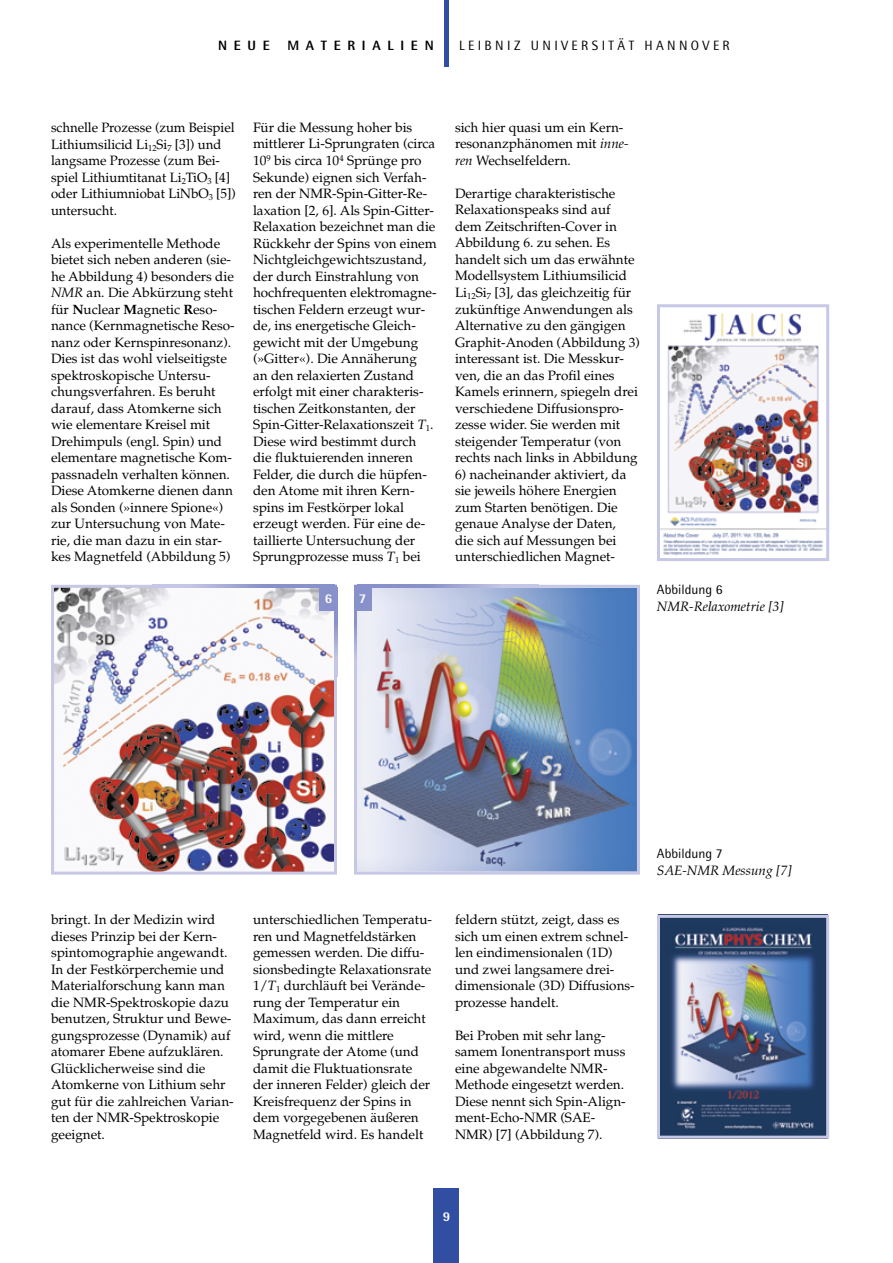
<style>
.page{position:relative;width:893px;height:1263px;background:#fff}
.page>*{position:absolute;margin:0;border:0;box-sizing:border-box;transform-origin:0 0}
.t1{font:13.5px/16.5px "Palatino";color:#000}
.t2{font:italic 13.5px "Palatino";color:#000}
.t3{font:13.5px "Rotis Semi Sans";letter-spacing:.25em;color:#000}
.t4{font:13.5px "Rotis Semi Sans";color:#000}
.t5{font:800 13.5px "Rotis Semi Sans";letter-spacing:.5em;color:#000}
.t6{font:800 13.5px "Rotis Semi Sans";color:#fff}
.s1{font-style:italic}
.s2{font-weight:700}
</style>
<div class="page">
<div style="left:444px;top:0;width:5px;height:66px;background:#314ea3"></div>
<div style="left:434px;top:1188px;width:25px;height:75px;background:#314ea3"></div>
<img style="left:51px;top:585px;width:286px;height:290px">
<svg style="left:334px;top:610px;width:3px;height:67px"></svg>
<svg style="left:152px;top:585px;width:168px;height:3px"></svg>
<div style="left:320px;top:585px;width:17px;height:25px;background:#8891c9"></div>
<img style="left:354px;top:585px;width:286px;height:290px">
<img style="left:357px;top:588px;width:182px;height:1px">
<svg style="left:371px;top:585px;width:168px;height:3px"></svg>
<svg style="left:354px;top:611px;width:3px;height:66px"></svg>
<div style="left:354px;top:585px;width:17px;height:26px;background:#8891c9"></div>
<img style="left:661px;top:313px;width:164px;height:243px">
<div style="left:657px;top:304px;width:172px;height:257px;border:3px solid #c6c8e6"></div>
<img style="left:661px;top:919px;width:164px;height:216px">
<div style="left:657px;top:915px;width:172px;height:224px;border:3px solid #c6c8e6"></div>
<p class="t5" style="left:218px;top:36px;width:53px">NEUE</p>
<p class="t5" style="left:287px;top:36px;width:148px">MATERIALIEN</p>
<p class="t3" style="left:459px;top:37px;width:272px">LEIBNIZ UNIVERSITÄT HANNOVER</p>
<p class="t1" style="left:51px;top:119px;width:186px">schnelle Prozesse (zum Beispiel<br>Lithiumsilicid Li<sub>12</sub>Si<sub>7</sub> [3]) und langsame Prozesse (zum Bei&shy;spiel Lithium titanat Li<sub>2</sub>TiO<sub>3</sub> [4] oder Lithiumniobat LiNbO<sub>3</sub> [5]) untersucht.</p>
<p class="t1" style="left:51px;top:235px;width:185px">Als experimentelle Methode bietet sich neben anderen (sie&shy;he Abbildung 4) besonders die<br><span class="s1">NMR</span> an. Die Abkürzung steht für <span class="s2">N</span>uclear <span class="s2">M</span>agnetic <span class="s2">R</span>eso&shy;nance (Kernmagnetische Reso&shy;nanz oder Kernspinresonanz).<br>Dies ist das wohl vielseitigste spektroskopische Untersu&shy;chungsverfahren. Es beruht darauf, dass Atomkerne sich wie elementare Kreisel mit<br>Drehimpuls (engl. Spin) und elementare magnetische Kom&shy;passnadeln verhalten können.<br>Diese Atomkerne dienen dann als Sonden (»innere Spione«) zur Untersuchung von Mate&shy;rie, die man dazu in ein star&shy;kes Magnetfeld (Abbildung 5)</p>
<p class="t1" style="left:253px;top:119px;width:185px">Für die Messung hoher bis mittlerer Li-Sprungraten (circa<br>10<sup>9</sup> bis circa 10<sup>4</sup> Sprünge pro<br>Sekunde) eignen sich Verfah&shy;ren der NMR-Spin-Gitter-Re&shy;laxation [2, 6]. Als Spin-Gitter-<br>Relaxation bezeichnet man die<br>Rückkehr der Spins von einem<br>Nichtgleichgewichtszustand, der durch Einstrahlung von hochfrequenten elektromagne&shy;tischen Feldern erzeugt wur&shy;de, ins energetische Gleich&shy;gewicht mit der Umgebung (»Gitter«). Die Annäherung<br>an den relaxierten Zustand erfolgt mit einer charakteris&shy;tischen Zeitkonstanten, der<br>Spin-Gitter-Relaxationszeit <span class="s1">T</span><sub>1</sub>.<br>Diese wird bestimmt durch die fluktuierenden inneren<br>Felder, die durch die hüpfen&shy;den Atome mit ihren Kern&shy;spins im Festkörper lokal erzeugt werden. Für eine de&shy;taillierte Untersuchung der<br>Sprungprozesse muss <span class="s1">T</span><sub>1</sub> bei</p>
<p class="t6" style="left:325px;top:590px;width:9px">6</p>
<p class="t6" style="left:359px;top:590px;width:9px">7</p>
<p class="t1" style="left:455px;top:119px;width:175px">sich hier quasi um ein Kern&shy;resonanzphänomen mit <span class="s1">inne&shy;ren</span> Wechselfeldern.</p>
<p class="t1" style="left:455px;top:185px;width:186px">Derartige charakteristische<br>Relaxationspeaks sind auf dem Zeitschriften-Cover in<br>Abbildung 6. zu sehen. Es handelt sich um das erwähnte<br>Modellsystem Lithiumsilicid<br>Li<sub>12</sub>Si<sub>7</sub> [3], das gleichzeitig für zukünftige Anwendungen als<br>Alternative zu den gängigen<br>Graphit-Anoden (Abbildung 3) interessant ist. Die Messkur&shy;ven, die an das Profil eines<br>Kamels erinnern, spiegeln drei verschiedene Diffusionspro&shy;zesse wider. Sie werden mit steigender Temperatur (von rechts nach links in Abbildung</p>
<p class="t1" style="left:455px;top:466px;width:173px">6) nacheinander aktiviert, da sie jeweils höhere Energien zum Starten benötigen. Die genaue Analyse der Daten, die sich auf Messungen bei unterschiedlichen Magnet-</p>
<p class="t4" style="left:657px;top:581px;width:67px">Abbildung 6</p>
<p class="t2" style="left:657px;top:598px;width:129px">NMR-Relaxometrie [3]</p>
<p class="t1" style="left:51px;top:911px;width:184px">bringt. In der Medizin wird dieses Prinzip bei der Kern&shy;spintomographie angewandt.<br>In der Festkörperchemie und<br>Materialforschung kann man die NMR-Spektroskopie dazu benutzen, Struktur und Bewe&shy;gungsprozesse (Dynamik) auf atomarer Ebene aufzuklären.<br>Glücklicherweise sind die<br>Atomkerne von Lithium sehr gut für die zahlreichen Varian&shy;ten der NMR-Spektroskopie geeignet.</p>
<p class="t1" style="left:253px;top:911px;width:180px">unterschiedlichen Temperatu&shy;ren und Magnetfeldstärken gemessen werden. Die diffu&shy;sionsbedingte Relaxationsrate<br>1/<span class="s1">T</span><sub>1</sub> durchläuft bei Verände&shy;rung der Temperatur ein<br>Maximum, das dann erreicht wird, wenn die mittlere<br>Sprung rate der Atome (und damit die Fluktuationsrate der inneren Felder) gleich der<br>Kreisfrequenz der Spins in dem vorgegebenen äußeren<br>Magnetfeld wird. Es handelt</p>
<p class="t1" style="left:455px;top:911px;width:181px">feldern stützt, zeigt, dass es sich um einen extrem schnel&shy;len ein dimensionalen (1D) und zwei langsamere drei&shy;dimensionale (3D) Diffusions&shy;prozesse handelt.</p>
<p class="t1" style="left:455px;top:1027px;width:172px">Bei Proben mit sehr lang&shy;samem Ionentransport muss eine abgewandelte NMR-<br>Methode eingesetzt werden.<br>Diese nennt sich Spin-Align&shy;ment-Echo-NMR (SAE-<br>NMR) [7] (Abbildung 7).</p>
<p class="t4" style="left:657px;top:845px;width:67px">Abbildung 7</p>
<p class="t2" style="left:657px;top:862px;width:136px">SAE-NMR Messung [7]</p>
<p class="t6" style="left:443px;top:1208px;width:9px">9</p>
</div>
